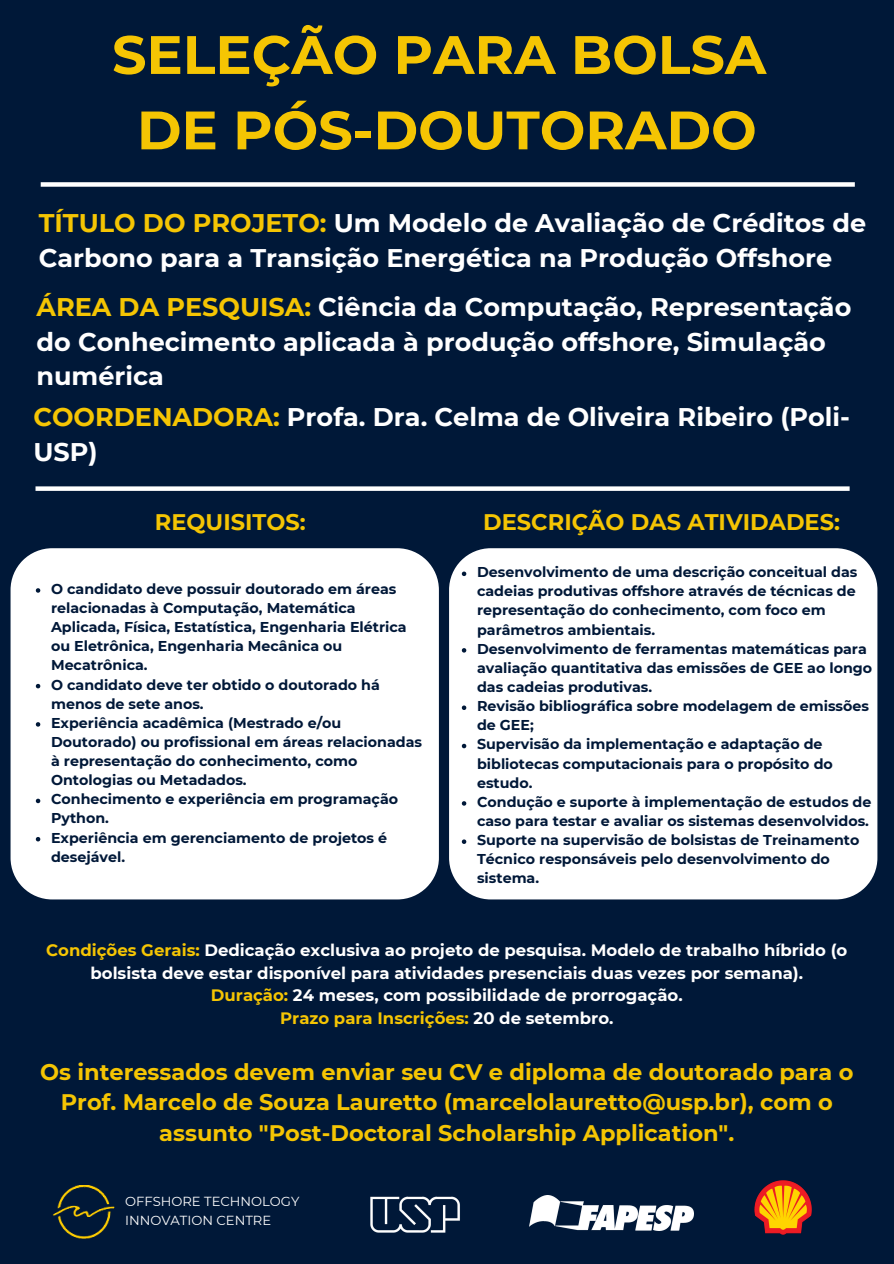
<style>
.page{position:relative;width:894px;height:1264px;background:#fff}
.page>*{position:absolute;margin:0;border:0;box-sizing:border-box;transform-origin:0 0}
.t1{font:700 54px/75.3px "Montserrat";color:#f5c503;text-align:center}
.t2{font:700 25.5px/34.8px "Montserrat";color:#fff}
.t3{font:700 22.5px/30.3px "Montserrat";color:#f5c503;text-align:center}
.t4{font:700 16.5px/22.5px "Montserrat";color:#fff;text-align:center}
.t5{font:700 14.25px/19.2px "Montserrat";color:#001838}
.t6{font:13.05px/18.3px "Montserrat";color:#fff}
.s1{color:#f5c503}
</style>
<div class="page">
<div style="left:0;top:0;width:893px;height:1263px;background:#001838"></div>
<div style="left:41px;top:182px;width:813px;height:5px;background:#fff"></div>
<div style="left:35px;top:486px;width:814px;height:5px;background:#fff"></div>
<img style="left:52px;top:1185px;width:63px;height:54px">
<img style="left:370px;top:1196px;width:90px;height:37px">
<img style="left:529px;top:1195px;width:164px;height:35px">
<img style="left:754px;top:1180px;width:58px;height:54px">
<div style="left:11px;top:548px;width:427px;height:351px;background:#fff"></div>
<div style="left:449px;top:548px;width:428px;height:351px;background:#fff"></div>
<svg style="left:36px;top:588px;width:4px;height:4px"></svg>
<svg style="left:36px;top:684px;width:4px;height:4px"></svg>
<svg style="left:36px;top:722px;width:4px;height:4px"></svg>
<svg style="left:36px;top:798px;width:4px;height:5px"></svg>
<svg style="left:36px;top:837px;width:4px;height:4px"></svg>
<svg style="left:461px;top:571px;width:5px;height:5px"></svg>
<svg style="left:461px;top:648px;width:5px;height:4px"></svg>
<svg style="left:461px;top:705px;width:5px;height:5px"></svg>
<svg style="left:461px;top:743px;width:5px;height:5px"></svg>
<svg style="left:461px;top:801px;width:5px;height:4px"></svg>
<svg style="left:461px;top:839px;width:5px;height:5px"></svg>
<p class="t1" style="left:112px;top:17px;width:655px">SELEÇÃO PARA BOLSA<br>DE PÓS-DOUTORADO</p>
<p class="t2" style="left:39px;top:206px;width:828px"><span class="s1">TÍTULO DO PROJETO:</span> Um Modelo de Avaliação de Créditos de<br>Carbono para a Transição Energética na Produção Offshore</p>
<p class="t2" style="left:36px;top:289px;width:816px"><span class="s1">ÁREA DA PESQUISA:</span> Ciência da Computação, Representação do Conhecimento aplicada à produção offshore, Simulação numérica</p>
<h5 class="t2" style="left:33px;top:400px;width:818px"><span class="s1">COORDENADORA:</span> Profa. Dra. Celma de Oliveira Ribeiro (Poli-<br>USP)</h5>
<p class="t3" style="left:155px;top:507px;width:152px">REQUISITOS:</p>
<h3 class="t5" style="left:51px;top:579px;width:357px">O candidato deve possuir doutorado em áreas relacionadas à Computação, Matemática Aplicada, Física, Estatística, Engenharia Elétrica ou Eletrônica, Engenharia Mecânica ou Mecatrônica.</h3>
<p class="t5" style="left:51px;top:674px;width:330px">O candidato deve ter obtido o doutorado há menos de sete anos.</p>
<p class="t5" style="left:51px;top:713px;width:372px">Experiência acadêmica (Mestrado e/ou Doutorado) ou profissional em áreas relacionadas à representação do conhecimento, como Ontologias ou Metadados.</p>
<p class="t5" style="left:51px;top:789px;width:348px">Conhecimento e experiência em programação<br>Python.</p>
<p class="t5" style="left:51px;top:827px;width:337px">Experiência em gerenciamento de projetos é desejável.</p>
<p class="t3" style="left:483px;top:507px;width:358px">DESCRIÇÃO DAS ATIVIDADES:</p>
<h4 class="t5" style="left:477px;top:562px;width:382px">Desenvolvimento de uma descrição conceitual das cadeias produtivas offshore através de técnicas de representação do conhecimento, com foco em parâmetros ambientais.</h4>
<p class="t5" style="left:477px;top:639px;width:396px">Desenvolvimento de ferramentas matemáticas para avaliação quantitativa das emissões de GEE ao longo das cadeias produtivas.</p>
<h6 class="t5" style="left:477px;top:696px;width:393px">Revisão bibliográfica sobre modelagem de emissões de GEE;</h6>
<p class="t5" style="left:477px;top:734px;width:357px">Supervisão da implementação e adaptação de bibliotecas computacionais para o propósito do estudo.</p>
<p class="t5" style="left:477px;top:792px;width:396px">Condução e suporte à implementação de estudos de caso para testar e avaliar os sistemas desenvolvidos.</p>
<p class="t5" style="left:477px;top:830px;width:384px">Suporte na supervisão de bolsistas de Treinamento<br>Técnico responsáveis pelo desenvolvimento do sistema.</p>
<p class="t4" style="left:46px;top:939px;width:802px"><span class="s1">Condições Gerais:</span> Dedicação exclusiva ao projeto de pesquisa. Modelo de trabalho híbrido (o bolsista deve estar disponível para atividades presenciais duas vezes por semana).<br><span class="s1">Duração:</span> 24 meses, com possibilidade de prorrogação.<br><span class="s1">Prazo para Inscrições:</span> 20 de setembro.</p>
<p class="t3" style="left:40px;top:1056px;width:814px">Os interessados devem enviar seu CV e diploma de doutorado para o<br>Prof. Marcelo de Souza Lauretto (marcelolauretto@usp.br), com o assunto "Post-Doctoral Scholarship Application".</p>
<h2 class="t6" style="left:125px;top:1192px;width:176px">OFFSHORE TECHNOLOGY<br>INNOVATION CENTRE</h2>
</div>
